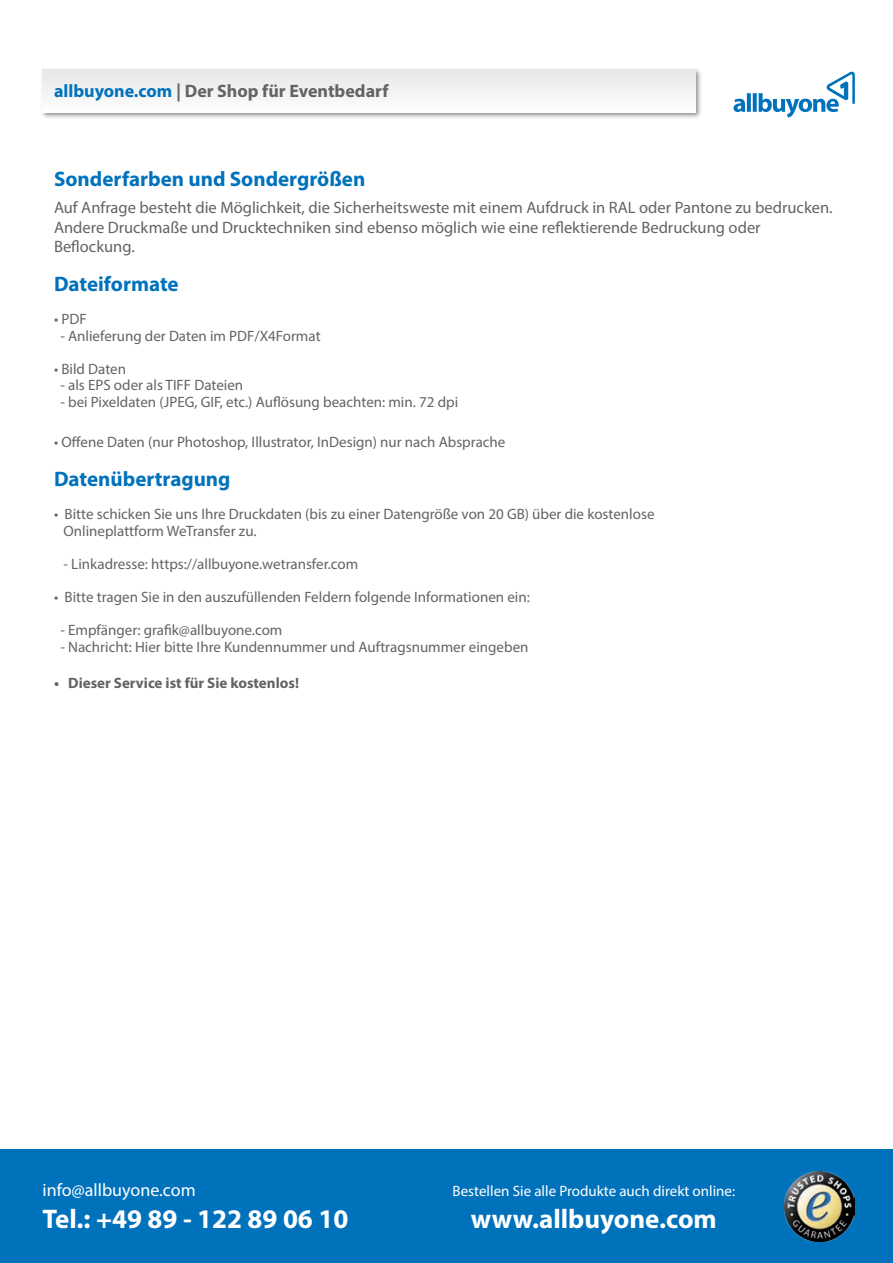
<style>
.page{position:relative;width:893px;height:1263px;background:#fff}
.page>*{position:absolute;margin:0;border:0;box-sizing:border-box;transform-origin:0 0}
.t1{font:700 27px "Myriad Pro";color:#fff}
.t2{font:700 21px "Myriad Pro";color:#0072bc}
.t3{font:700 18px "Myriad Pro";color:#636366}
.t4{font:18px "Myriad Pro";color:#fff}
.t5{font:16.5px/19.8px "Myriad Pro";color:#636366}
.t6{font:15px/16.5px "Myriad Pro";color:#636366}
.t7{font:15px "Myriad Pro";color:#fff}
.t8{font:700 15px "Myriad Pro";color:#636366}
.s1{color:#0072bc}
</style>
<div class="page">
<svg style="left:733px;top:72px;width:122px;height:46px"></svg>
<div style="left:40px;top:67px;width:662px;height:52px;background:#231f20;opacity:.5"></div>
<div style="left:43px;top:70px;width:652px;height:42px;background:#f1f2f3"></div>
<div style="left:0;top:1149px;width:893px;height:114px;background:#0072bc"></div>
<img style="left:784px;top:1171px;width:71px;height:70px">
<p class="t3" style="left:54px;top:79px;width:336px"><span class="s1">allbuyone.com</span> | Der Shop für Eventbedarf</p>
<h2 class="t2" style="left:54px;top:165px;width:313px">Sonderfarben und Sondergrößen</h2>
<p class="t5" style="left:54px;top:197px;width:780px">Auf Anfrage besteht die Möglichkeit, die Sicherheitsweste mit einem Aufdruck in RAL oder Pantone zu bedrucken.<br>Andere Druckmaße und Drucktechniken sind ebenso möglich wie eine reflektierende Bedruckung oder<br>Beflockung.</p>
<h2 class="t2" style="left:54px;top:271px;width:126px">Dateiformate</h2>
<p class="t6" style="left:54px;top:311px;width:34px">• PDF</p>
<p class="t6" style="left:60px;top:327px;width:262px">- Anlieferung der Daten im PDF/X4Format</p>
<p class="t6" style="left:54px;top:360px;width:74px">• Bild Daten</p>
<p class="t6" style="left:60px;top:377px;width:184px">- als EPS oder als TIFF Dateien</p>
<p class="t6" style="left:60px;top:393px;width:399px">- bei Pixeldaten (JPEG, GIF, etc.) Auflösung beachten: min. 72 dpi</p>
<p class="t6" style="left:54px;top:434px;width:453px">• Offene Daten (nur Photoshop, Illustrator, InDesign) nur nach Absprache</p>
<h2 class="t2" style="left:54px;top:466px;width:178px">Datenübertragung</h2>
<p class="t6" style="left:64px;top:506px;width:592px;text-indent:-10px">• Bitte schicken Sie uns Ihre Druckdaten (bis zu einer Datengröße von 20 GB) über die kostenlose<br>Onlineplattform WeTransfer zu.</p>
<p class="t6" style="left:64px;top:555px;width:296px">- Linkadresse: https://allbuyone.wetransfer.com</p>
<p class="t6" style="left:54px;top:588px;width:477px">• Bitte tragen Sie in den auszufüllenden Feldern folgende Informationen ein:</p>
<p class="t6" style="left:60px;top:621px;width:224px">- Empfänger: grafik@allbuyone.com</p>
<p class="t6" style="left:60px;top:638px;width:470px">- Nachricht: Hier bitte Ihre Kundennummer und Auftragsnummer eingeben</p>
<p class="t8" style="left:54px;top:673px;width:246px">• Dieser Service ist für Sie kostenlos!</p>
<p class="t4" style="left:43px;top:1178px;width:155px">info@allbuyone.com</p>
<p class="t7" style="left:453px;top:1181px;width:284px">Bestellen Sie alle Produkte auch direkt online:</p>
<h1 class="t1" style="left:43px;top:1201px;width:307px">Tel.: +49 89 - 122 89 06 10</h1>
<h1 class="t1" style="left:471px;top:1201px;width:247px">www.allbuyone.com</h1>
</div>
